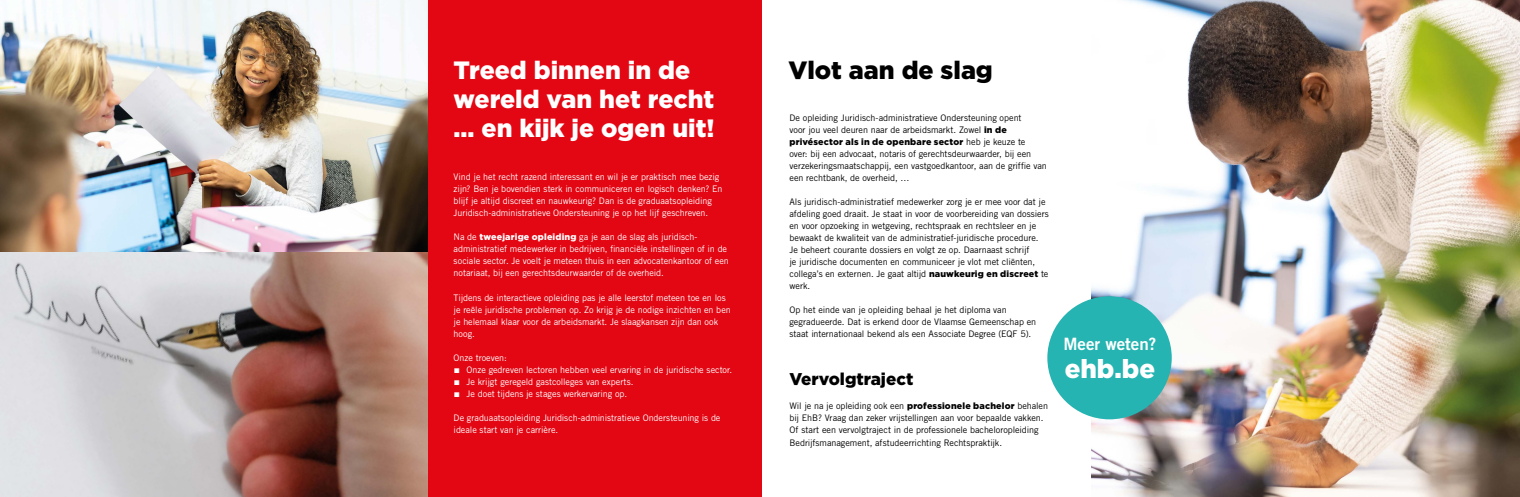
<style>
.page{position:relative;width:1520px;height:497px;background:#fff}
.page>*{position:absolute;margin:0;border:0;box-sizing:border-box;transform-origin:0 0}
.t1{font:900 26px "Gotham";color:#fff}
.t2{font:900 25px/29px "Gotham";color:#fff}
.t3{font:900 25px "Gotham";color:#000}
.t4{font:900 24px "Gotham";color:#fff}
.t5{font:900 17px "Gotham";color:#000}
.t6{font:17px "Trade Gothic LT Std Bd 2";color:#fff}
.t7{font:9px/12px "Trade Gothic LT Std";letter-spacing:-.005em;color:#020203}
.t8{font:9px/12px "Trade Gothic LT Std";letter-spacing:-.005em;color:#fff}
.t9{font:900 9px "Gotham";letter-spacing:.015em;color:#020203}
.s1{font-family:"Gotham";font-weight:900}
.s2{font-family:"Trade Gothic LT Std";font-weight:400}
</style>
<div class="page">
<div style="left:0;top:0;width:761px;height:496px;background:#e30613"></div>
<img style="left:0;top:0;width:427px;height:496px">
<img style="left:1091px;top:0;width:428px;height:496px">
<div style="left:1047px;top:296px;width:124px;height:123px;background:#25b4b1;border-radius:50%"></div>
<h2 class="t2" style="left:453px;top:55px;width:262px">Treed binnen in de wereld van het recht … en kijk je ogen uit!</h2>
<h2 class="t3" style="left:788px;top:52px;width:206px">Vlot aan de slag</h2>
<p class="t7" style="left:789px;top:112px;width:233px">De opleiding Juridisch-administratieve Ondersteuning opent voor jou veel deuren naar de arbeidsmarkt. Zowel <span class="s1">in de</span></p>
<p class="t9" style="left:789px;top:135px;width:237px">privésector als in de openbare sector <span class="s2">heb je keuze te</span></p>
<p class="t7" style="left:789px;top:147px;width:259px">over: bij een advocaat, notaris of gerechtsdeurwaarder, bij een verzekeringsmaatschappij, een vastgoedkantoor, aan de griffie van een rechtbank, de overheid, …</p>
<p class="t7" style="left:789px;top:195px;width:261px">Als juridisch-administratief medewerker zorg je er mee voor dat je afdeling goed draait. Je staat in voor de voorbereiding van dossiers en voor opzoeking in wetgeving, rechtspraak en rechtsleer en je bewaakt de kwaliteit van de administratief-juridische procedure.<br>Je beheert courante dossiers en volgt ze op. Daarnaast schrijf<br>je juridische documenten en communiceer je vlot met cliënten, collega’s en externen. Je gaat altijd <span class="s1">nauwkeurig en discreet</span> te werk.</p>
<p class="t7" style="left:789px;top:303px;width:248px">Op het einde van je opleiding behaal je het diploma van gegradueerde. Dat is erkend door de Vlaamse Gemeenschap en staat internationaal bekend als een Associate Degree (EQF 5).</p>
<h3 class="t5" style="left:789px;top:366px;width:125px">Vervolgtraject</h3>
<p class="t7" style="left:789px;top:399px;width:260px">Wil je na je opleiding ook een <span class="s1">professionele bachelor</span> behalen bij EhB? Vraag dan zeker vrijstellingen aan voor bepaalde vakken.<br>Of start een vervolgtraject in de professionele bacheloropleiding</p>
<p class="t7" style="left:789px;top:435px;width:214px">Bedrijfsmanagement, afstudeerrichting Rechtspraktijk.</p>
<p class="t8" style="left:453px;top:171px;width:270px">Vind je het recht razend interessant en wil je er praktisch mee bezig zijn? Ben je bovendien sterk in communiceren en logisch denken? En blijf je altijd discreet en nauwkeurig? Dan is de graduaatsopleiding Juridisch-administratieve Ondersteuning je op het lijf geschreven.</p>
<p class="t8" style="left:453px;top:231px;width:277px">Na de <span class="s1">tweejarige opleiding</span> ga je aan de slag als juridisch&shy;administratief medewerker in bedrijven, financiële instellingen of in de sociale sector. Je voelt je meteen thuis in een advocatenkantoor of een notariaat, bij een gerechtsdeurwaarder of de overheid.</p>
<p class="t8" style="left:453px;top:291px;width:279px">Tijdens de interactieve opleiding pas je alle leerstof meteen toe en los je reële juridische problemen op. Zo krijg je de nodige inzichten en ben je helemaal klaar voor de arbeidsmarkt. Je slaagkansen zijn dan ook hoog.</p>
<p class="t8" style="left:453px;top:351px;width:55px">Onze troeven:</p>
<h3 class="t4" style="left:453px;top:347px;width:8px">.</h3>
<p class="t8" style="left:466px;top:363px;width:267px">Onze gedreven lectoren hebben veel ervaring in de juridische sector.</p>
<h3 class="t4" style="left:453px;top:359px;width:8px">.</h3>
<p class="t8" style="left:466px;top:375px;width:168px">Je krijgt geregeld gastcolleges van experts.</p>
<h3 class="t4" style="left:453px;top:371px;width:8px">.</h3>
<p class="t8" style="left:466px;top:387px;width:162px">Je doet tijdens je stages werkervaring op.</p>
<p class="t8" style="left:453px;top:411px;width:268px">De graduaatsopleiding Juridisch-administratieve Ondersteuning is de ideale start van je carrière.</p>
<h3 class="t6" style="left:1063px;top:333px;width:95px">Meer weten?</h3>
<h1 class="t1" style="left:1064px;top:350px;width:92px">ehb.be</h1>
</div>
